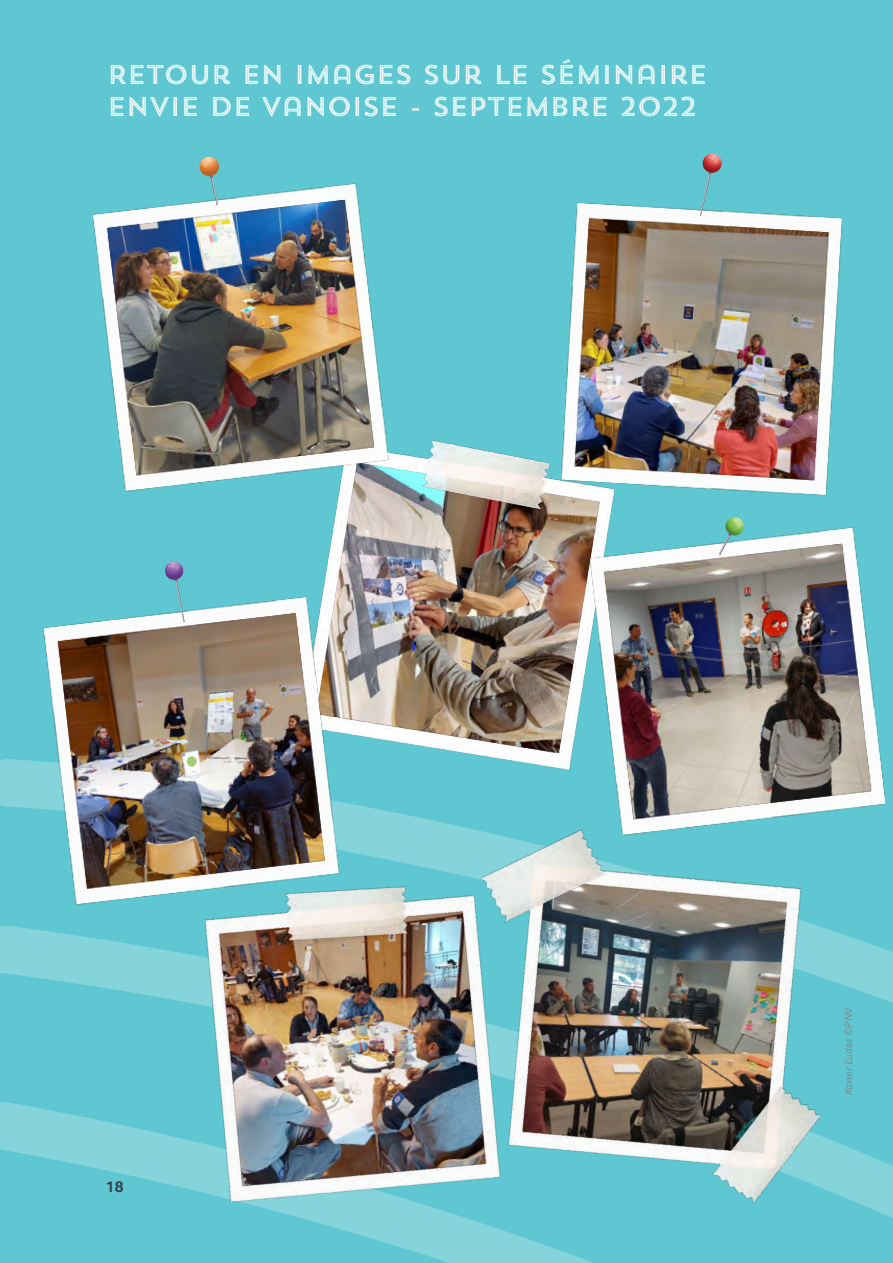
<style>
.page{position:relative;width:893px;height:1263px;background:#5fc7d1}
.page>*{position:absolute;margin:0;border:0;box-sizing:border-box;transform-origin:0 0}
.TITRE_03{font:27px/32.4px "Trend Sans Five";letter-spacing:-.03em;color:#fff}
.t1{font:15px "Trend Sans Five";color:#231f20}
.t2{font:italic 10.5px "Router";color:#808285}
</style>
<div class="page">
<svg style="left:0;top:1102px;width:114px;height:70px;fill:#85d4dc"></svg>
<img style="left:591px;top:906px;width:302px;height:357px">
<img style="left:424px;top:448px;width:81px;height:312px">
<img style="left:114px;top:819px;width:477px;height:444px">
<img style="left:480px;top:153px;width:363px;height:411px">
<svg style="left:700px;top:154px;width:23px;height:62px"></svg>
<img style="left:92px;top:156px;width:382px;height:406px">
<svg style="left:198px;top:157px;width:22px;height:48px"></svg>
<img style="left:505px;top:444px;width:381px;height:462px">
<svg style="left:719px;top:517px;width:25px;height:38px"></svg>
<img style="left:0;top:510px;width:424px;height:465px">
<svg style="left:164px;top:561px;width:21px;height:61px"></svg>
<p class="TITRE_03" style="left:107px;top:58px;width:602px">RETOUR EN IMAGES SUR LE SÉMINAIRE<br>ENVIE DE VANOISE - SEPTEMBRE 2022</p>
<p class="t1" style="left:106px;top:1177px;width:20px">18</p>
<p class="t2" style="left:841px;top:1095px;width:90px;rotate:-90deg">Xavier Eudes ©PNV</p>
</div>
